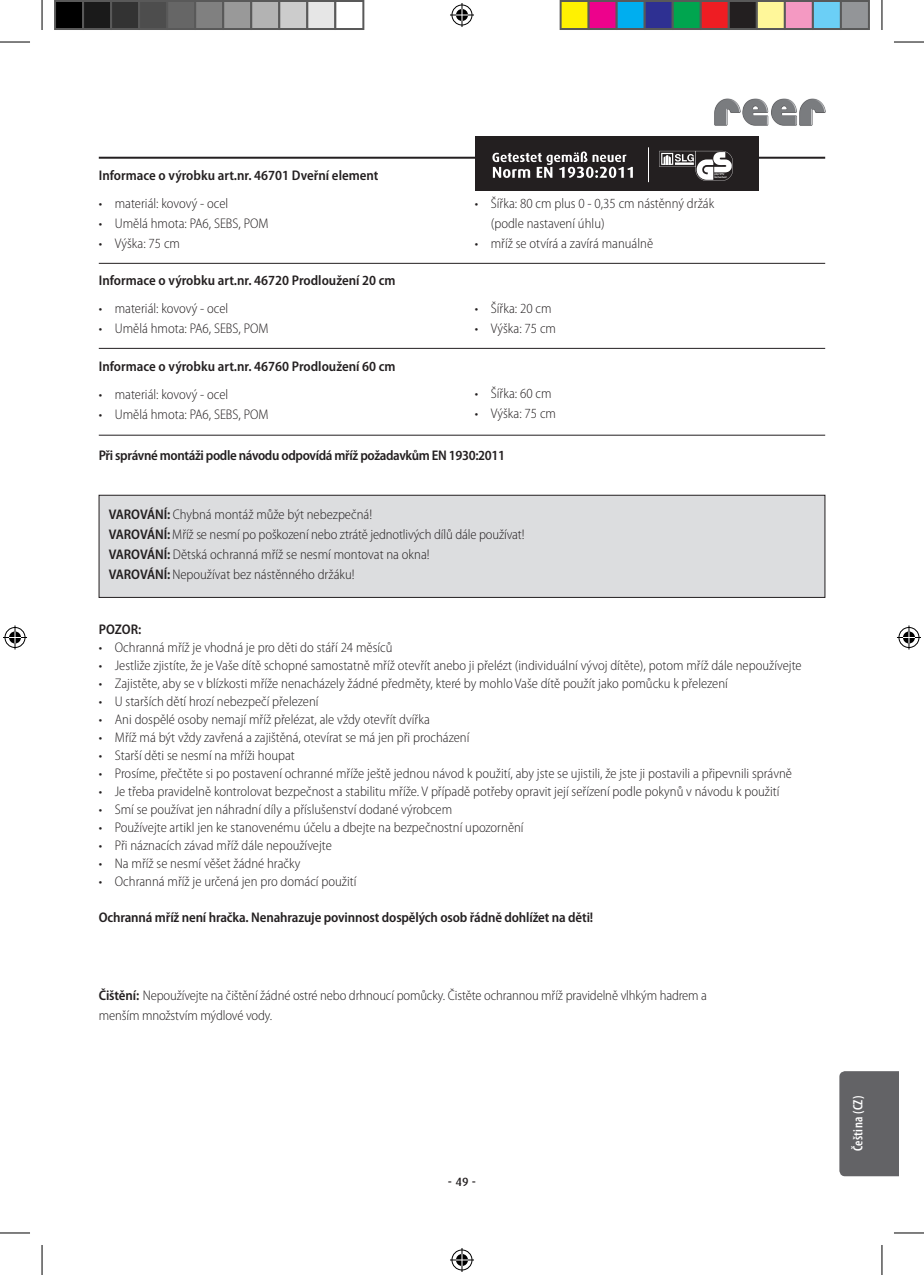
<style>
.page{position:relative;width:924px;height:1275px;background:#fff}
.page>*{position:absolute;margin:0;border:0;box-sizing:border-box;transform-origin:0 0}
.t1{font:300 semi-condensed 14px/20px "Myriad Pro";color:#231f20}
.t2{font:600 semi-condensed 14px "Myriad Pro";letter-spacing:-.01em;color:#231f20}
.t3{font:600 condensed 13.6px "Myriad Pro";letter-spacing:.025em;color:#fff}
.t4{font:500 12px "Dax";color:#231f20}
.s1{font-weight:600}
</style>
<div class="page">
<img style="left:714px;top:98px;width:111px;height:28px">
<div style="left:839px;top:1071px;width:59px;height:105px;background:#636366"></div>
<div style="left:99px;top:495px;width:725px;height:102px;background:#dcdddf"></div>
<div style="left:99px;top:495px;width:725px;height:102px;border:1px solid #231f20"></div>
<hr style="left:99px;top:348px;width:725px;height:1px;background:#231f20">
<hr style="left:99px;top:435px;width:725px;height:1px;background:#231f20">
<hr style="left:99px;top:263px;width:725px;height:1px;background:#231f20">
<hr style="left:99px;top:157px;width:725px;height:2px;background:#231f20">
<div style="left:474px;top:136px;width:284px;height:54px;background:#231f20"></div>
<svg style="left:659px;top:151px;width:73px;height:30px"></svg>
<hr style="left:648px;top:147px;width:1px;height:35px;background:#fff">
<svg style="left:492px;top:151px;width:140px;height:27px"></svg>
<hr style="left:0;top:42px;width:30px;height:1px;background:#000">
<hr style="left:893px;top:42px;width:30px;height:1px;background:#000">
<hr style="left:0;top:1232px;width:30px;height:1px;background:#000">
<hr style="left:893px;top:1232px;width:30px;height:1px;background:#000">
<hr style="left:42px;top:0;width:1px;height:30px;background:#000">
<hr style="left:42px;top:1245px;width:1px;height:30px;background:#000">
<hr style="left:881px;top:0;width:1px;height:30px;background:#000">
<hr style="left:881px;top:1245px;width:1px;height:30px;background:#000">
<svg style="left:450px;top:3px;width:24px;height:24px"></svg>
<svg style="left:450px;top:1248px;width:24px;height:24px"></svg>
<svg style="left:3px;top:625px;width:24px;height:24px"></svg>
<svg style="left:897px;top:625px;width:23px;height:24px"></svg>
<div style="left:55px;top:1px;width:28px;height:28px;background:#000"></div>
<div style="left:54px;top:0;width:30px;height:30px;border:2px solid #595959"></div>
<div style="left:83px;top:1px;width:28px;height:28px;background:#1a1a1a"></div>
<div style="left:82px;top:0;width:30px;height:30px;border:2px solid #595959"></div>
<div style="left:111px;top:1px;width:28px;height:28px;background:#333"></div>
<div style="left:110px;top:0;width:30px;height:30px;border:2px solid #595959"></div>
<div style="left:139px;top:1px;width:28px;height:28px;background:#4d4d4d"></div>
<div style="left:138px;top:0;width:30px;height:30px;border:2px solid #595959"></div>
<div style="left:167px;top:1px;width:28px;height:28px;background:#666"></div>
<div style="left:166px;top:0;width:30px;height:30px;border:2px solid #595959"></div>
<div style="left:195px;top:1px;width:28px;height:28px;background:#808080"></div>
<div style="left:194px;top:0;width:30px;height:30px;border:2px solid #595959"></div>
<div style="left:223px;top:1px;width:28px;height:28px;background:#999"></div>
<div style="left:222px;top:0;width:30px;height:30px;border:2px solid #595959"></div>
<div style="left:251px;top:1px;width:28px;height:28px;background:#b3b3b3"></div>
<div style="left:250px;top:0;width:30px;height:30px;border:2px solid #595959"></div>
<div style="left:279px;top:1px;width:28px;height:28px;background:#ccc"></div>
<div style="left:278px;top:0;width:30px;height:30px;border:2px solid #595959"></div>
<div style="left:307px;top:1px;width:28px;height:28px;background:#e6e6e6"></div>
<div style="left:306px;top:0;width:30px;height:30px;border:2px solid #595959"></div>
<div style="left:334px;top:0;width:30px;height:30px;border:2px solid #595959"></div>
<div style="left:560px;top:1px;width:28px;height:28px;background:#fff101"></div>
<div style="left:559px;top:0;width:30px;height:30px;border:2px solid #595959"></div>
<div style="left:588px;top:1px;width:28px;height:28px;background:#ed028c"></div>
<div style="left:587px;top:0;width:30px;height:30px;border:2px solid #595959"></div>
<div style="left:616px;top:1px;width:28px;height:28px;background:#00aeef"></div>
<div style="left:615px;top:0;width:30px;height:30px;border:2px solid #595959"></div>
<div style="left:644px;top:1px;width:28px;height:28px;background:#2e3092"></div>
<div style="left:643px;top:0;width:30px;height:30px;border:2px solid #595959"></div>
<div style="left:672px;top:1px;width:28px;height:28px;background:#00a54f"></div>
<div style="left:671px;top:0;width:30px;height:30px;border:2px solid #595959"></div>
<div style="left:700px;top:1px;width:28px;height:28px;background:#ee1d23"></div>
<div style="left:699px;top:0;width:30px;height:30px;border:2px solid #595959"></div>
<div style="left:728px;top:1px;width:28px;height:28px;background:#231f20"></div>
<div style="left:727px;top:0;width:30px;height:30px;border:2px solid #595959"></div>
<div style="left:756px;top:1px;width:28px;height:28px;background:#fff79a"></div>
<div style="left:755px;top:0;width:30px;height:30px;border:2px solid #595959"></div>
<div style="left:784px;top:1px;width:28px;height:28px;background:#f499c2"></div>
<div style="left:783px;top:0;width:30px;height:30px;border:2px solid #595959"></div>
<div style="left:812px;top:1px;width:28px;height:28px;background:#6bcff6"></div>
<div style="left:811px;top:0;width:30px;height:30px;border:2px solid #595959"></div>
<div style="left:840px;top:1px;width:28px;height:28px;background:#939598"></div>
<div style="left:839px;top:0;width:30px;height:30px;border:2px solid #595959"></div>
<p class="t2" style="left:99px;top:168px;width:281px">Informace o výrobku art.nr. 46701 Dveřní element</p>
<p class="t1" style="left:99px;top:194px;width:131px">• materiál: kovový - ocel</p>
<p class="t1" style="left:99px;top:214px;width:171px">• Umělá hmota: PA6, SEBS, POM</p>
<p class="t1" style="left:99px;top:234px;width:83px">• Výška: 75 cm</p>
<p class="t2" style="left:99px;top:272px;width:298px">Informace o výrobku art.nr. 46720 Prodloužení 20 cm</p>
<p class="t1" style="left:99px;top:298px;width:131px">• materiál: kovový - ocel</p>
<p class="t1" style="left:99px;top:319px;width:171px">• Umělá hmota: PA6, SEBS, POM</p>
<p class="t2" style="left:99px;top:358px;width:298px">Informace o výrobku art.nr. 46760 Prodloužení 60 cm</p>
<p class="t1" style="left:99px;top:384px;width:131px">• materiál: kovový - ocel</p>
<p class="t1" style="left:99px;top:404px;width:171px">• Umělá hmota: PA6, SEBS, POM</p>
<p class="t1" style="left:490px;top:194px;width:225px;text-indent:-16px">• Šířka: 80 cm plus 0 - 0,35 cm nástěnný držák (podle nastavení úhlu)</p>
<p class="t1" style="left:474px;top:234px;width:180px">• mříž se otvírá a zavírá manuálně</p>
<p class="t1" style="left:474px;top:298px;width:78px">• Šířka: 20 cm</p>
<p class="t1" style="left:474px;top:318px;width:83px">• Výška: 75 cm</p>
<p class="t1" style="left:474px;top:384px;width:78px">• Šířka: 60 cm</p>
<p class="t1" style="left:474px;top:404px;width:83px">• Výška: 75 cm</p>
<p class="t2" style="left:99px;top:447px;width:407px">Při správné montáži podle návodu odpovídá mříž požadavkům EN 1930:2011</p>
<p class="t2" style="left:109px;top:506px;width:16px">Varov</p>
<p class="t1" style="left:147px;top:504px;width:226px"><span class="s1">ání:</span> Chybná montáž může být nebezpečná!</p>
<p class="t2" style="left:109px;top:526px;width:16px">Varov</p>
<p class="t1" style="left:147px;top:524px;width:379px"><span class="s1">ání:</span> Mříž se nesmí po poškození nebo ztrátě jednotlivých dílů dále používat!</p>
<p class="t2" style="left:109px;top:546px;width:16px">Varov</p>
<p class="t1" style="left:147px;top:544px;width:284px"><span class="s1">ání:</span> Dětská ochranná mříž se nesmí montovat na okna!</p>
<p class="t2" style="left:109px;top:566px;width:16px">Varov</p>
<p class="t1" style="left:147px;top:564px;width:209px"><span class="s1">ání:</span> Nepoužívat bez nástěnného držáku!</p>
<p class="t2" style="left:99px;top:622px;width:44px">POZOR:</p>
<p class="t1" style="left:99px;top:638px;width:295px">• Ochranná mříž je vhodná je pro děti do stáří 24 měsíců</p>
<p class="t1" style="left:99px;top:656px;width:704px">• Jestliže zjistíte, že je Vaše dítě schopné samostatně mříž otevřít anebo ji přelézt (individuální vývoj dítěte), potom mříž dále nepoužívejte</p>
<p class="t1" style="left:99px;top:674px;width:630px">• Zajistěte, aby se v blízkosti mříže nenacházely žádné předměty, které by mohlo Vaše dítě použít jako pomůcku k přelezení</p>
<p class="t1" style="left:99px;top:692px;width:221px">• U starších dětí hrozí nebezpečí přelezení</p>
<p class="t1" style="left:99px;top:710px;width:332px">• Ani dospělé osoby nemají mříž přelézat, ale vždy otevřít dvířka</p>
<p class="t1" style="left:99px;top:728px;width:372px">• Mříž má být vždy zavřená a zajištěná, otevírat se má jen při procházení</p>
<p class="t1" style="left:99px;top:746px;width:197px">• Starší děti se nesmí na mříži houpat</p>
<p class="t1" style="left:99px;top:764px;width:694px">• Prosíme, přečtěte si po postavení ochranné mříže ještě jednou návod k použití, aby jste se ujistili, že jste ji postavili a připevnili správně</p>
<p class="t1" style="left:99px;top:782px;width:681px">• Je třeba pravidelně kontrolovat bezpečnost a stabilitu mříže. V případě potřeby opravit její seřízení podle pokynů v návodu k použití</p>
<p class="t1" style="left:99px;top:800px;width:355px">• Smí se používat jen náhradní díly a příslušenství dodané výrobcem</p>
<p class="t1" style="left:99px;top:818px;width:426px">• Používejte artikl jen ke stanovenému účelu a dbejte na bezpečnostní upozornění</p>
<p class="t1" style="left:99px;top:836px;width:234px">• Při náznacích závad mříž dále nepoužívejte</p>
<p class="t1" style="left:99px;top:854px;width:203px">• Na mříž se nesmí věšet žádné hračky</p>
<p class="t1" style="left:99px;top:872px;width:259px">• Ochranná mříž je určená jen pro domácí použití</p>
<p class="t2" style="left:99px;top:910px;width:496px">Ochranná mříž není hračka. Nenahrazuje povinnost dospělých osob řádně dohlížet na děti!</p>
<p class="t1" style="left:99px;top:986px;width:609px"><span class="s1">Čištění:</span> Nepoužívejte na čištění žádné ostré nebo drhnoucí pomůcky. Čistěte ochrannou mříž pravidelně vlhkým hadrem a menším množstvím mýdlové vody.</p>
<p class="t4" style="left:448px;top:1174px;width:30px">- 49 -</p>
<p class="t3" style="left:850px;top:1151px;width:57px;rotate:-90deg">Čeština (CZ)</p>
</div>
